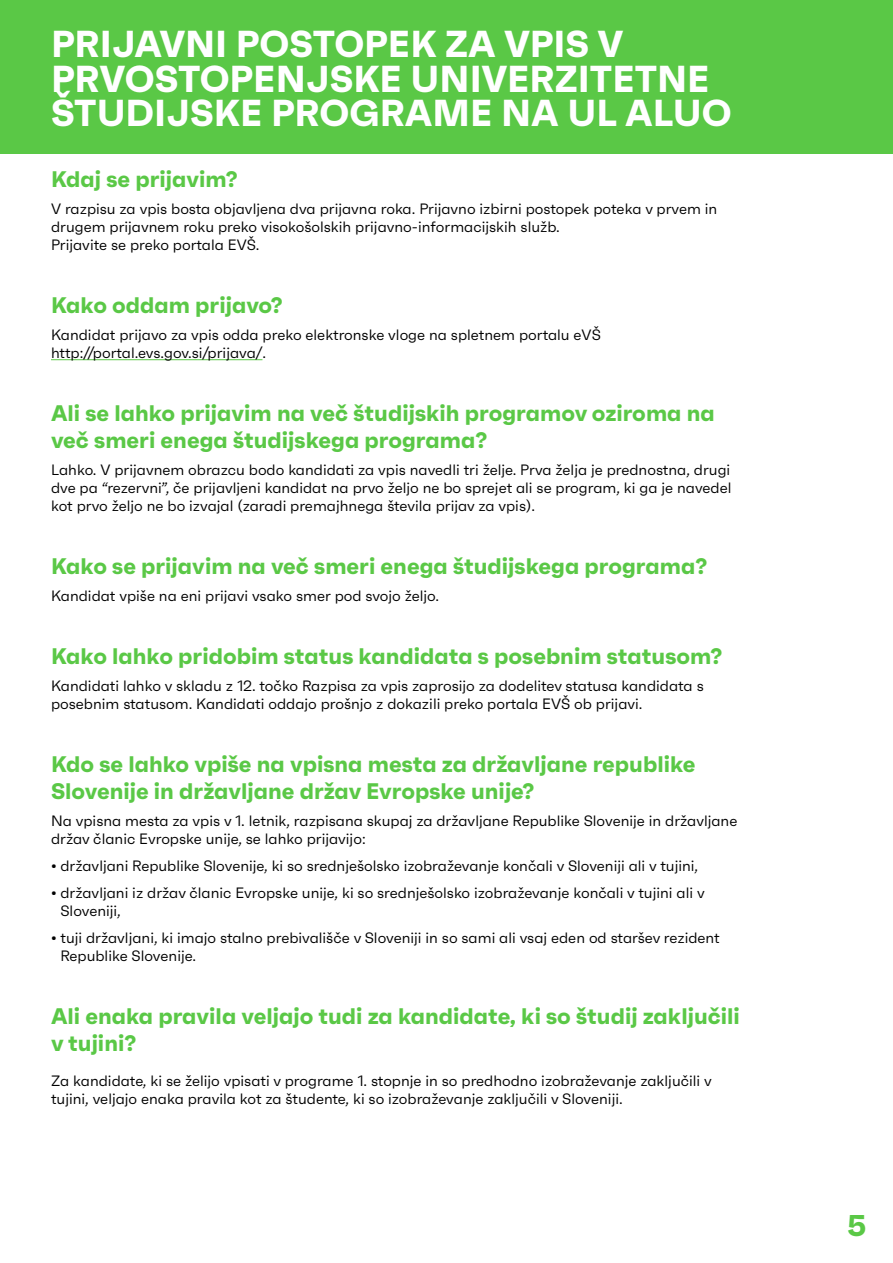
<style>
.page{position:relative;width:893px;height:1263px;background:#fff}
.page>*{position:absolute;margin:0;border:0;box-sizing:border-box;transform-origin:0 0}
.t1{font:700 37.5px/34.5px "Faktum";color:#fff}
.t2{font:700 30px "Faktum";color:#5ac846}
.t3{font:700 22.5px/27px "Faktum";color:#5ac846}
.t4{font:15px/18px "Faktum";color:#000}
</style>
<div class="page">
<div style="left:0;top:0;width:893px;height:154px;background:#5ac846"></div>
<hr style="left:51px;top:359px;width:211px;height:1px;background:#5ac846">
<p class="t1" style="left:51px;top:27px;width:682px">PRIJAVNI POSTOPEK ZA VPIS V<br>PRVOSTOPENJSKE UNIVERZITETNE<br>ŠTUDIJSKE PROGRAME NA UL ALUO</p>
<p class="t3" style="left:51px;top:165px;width:188px">Kdaj se prijavim?</p>
<p class="t4" style="left:51px;top:199px;width:668px">V razpisu za vpis bosta objavljena dva prijavna roka. Prijavno izbirni postopek poteka v prvem in drugem prijavnem roku preko visokošolskih prijavno-informacijskih služb.<br>Prijavite se preko portala EVŠ.</p>
<p class="t3" style="left:51px;top:291px;width:233px">Kako oddam prijavo?</p>
<p class="t4" style="left:51px;top:325px;width:551px">Kandidat prijavo za vpis odda preko elektronske vloge na spletnem portalu eVŠ http://portal.evs.gov.si/prijava/.</p>
<p class="t3" style="left:51px;top:399px;width:665px">Ali se lahko prijavim na več študijskih programov oziroma na več smeri enega študijskega programa?</p>
<p class="t4" style="left:51px;top:460px;width:682px;text-align:justify">Lahko. V prijavnem obrazcu bodo kandidati za vpis navedli tri želje. Prva želja je prednostna, drugi dve pa “rezervni”, če prijavljeni kandidat na prvo željo ne bo sprejet ali se program, ki ga je navedel kot prvo željo ne bo izvajal (zaradi premajhnega števila prijav za vpis).</p>
<p class="t3" style="left:51px;top:552px;width:657px">Kako se prijavim na več smeri enega študijskega programa?</p>
<p class="t4" style="left:51px;top:586px;width:390px">Kandidat vpiše na eni prijavi vsako smer pod svojo željo.</p>
<p class="t3" style="left:51px;top:642px;width:672px">Kako lahko pridobim status kandidata s posebnim statusom?</p>
<p class="t4" style="left:51px;top:676px;width:654px">Kandidati lahko v skladu z 12. točko Razpisa za vpis zaprosijo za dodelitev statusa kandidata s posebnim statusom. Kandidati oddajo prošnjo z dokazili preko portala EVŠ ob prijavi.</p>
<p class="t3" style="left:51px;top:750px;width:646px">Kdo se lahko vpiše na vpisna mesta za državljane republike<br>Slovenije in državljane držav Evropske unije?</p>
<p class="t4" style="left:51px;top:811px;width:688px">Na vpisna mesta za vpis v 1. letnik, razpisana skupaj za državljane Republike Slovenije in državljane držav članic Evropske unije, se lahko prijavijo:</p>
<p class="t4" style="left:51px;top:856px;width:649px">• državljani Republike Slovenije, ki so srednješolsko izobraževanje končali v Sloveniji ali v tujini,</p>
<p class="t4" style="left:60px;top:883px;width:646px;text-indent:-9px">• državljani iz držav članic Evropske unije, ki so srednješolsko izobraževanje končali v tujini ali v<br>Sloveniji,</p>
<p class="t4" style="left:60px;top:928px;width:661px;text-indent:-9px">• tuji državljani, ki imajo stalno prebivališče v Sloveniji in so sami ali vsaj eden od staršev rezident<br>Republike Slovenije.</p>
<p class="t3" style="left:51px;top:1002px;width:690px">Ali enaka pravila veljajo tudi za kandidate, ki so študij zaključili v tujini?</p>
<p class="t4" style="left:51px;top:1071px;width:662px">Za kandidate, ki se želijo vpisati v programe 1. stopnje in so predhodno izobraževanje zaključili v tujini, veljajo enaka pravila kot za študente, ki so izobraževanje zaključili v Sloveniji.</p>
<p class="t2" style="left:847px;top:1207px;width:20px">5</p>
</div>
